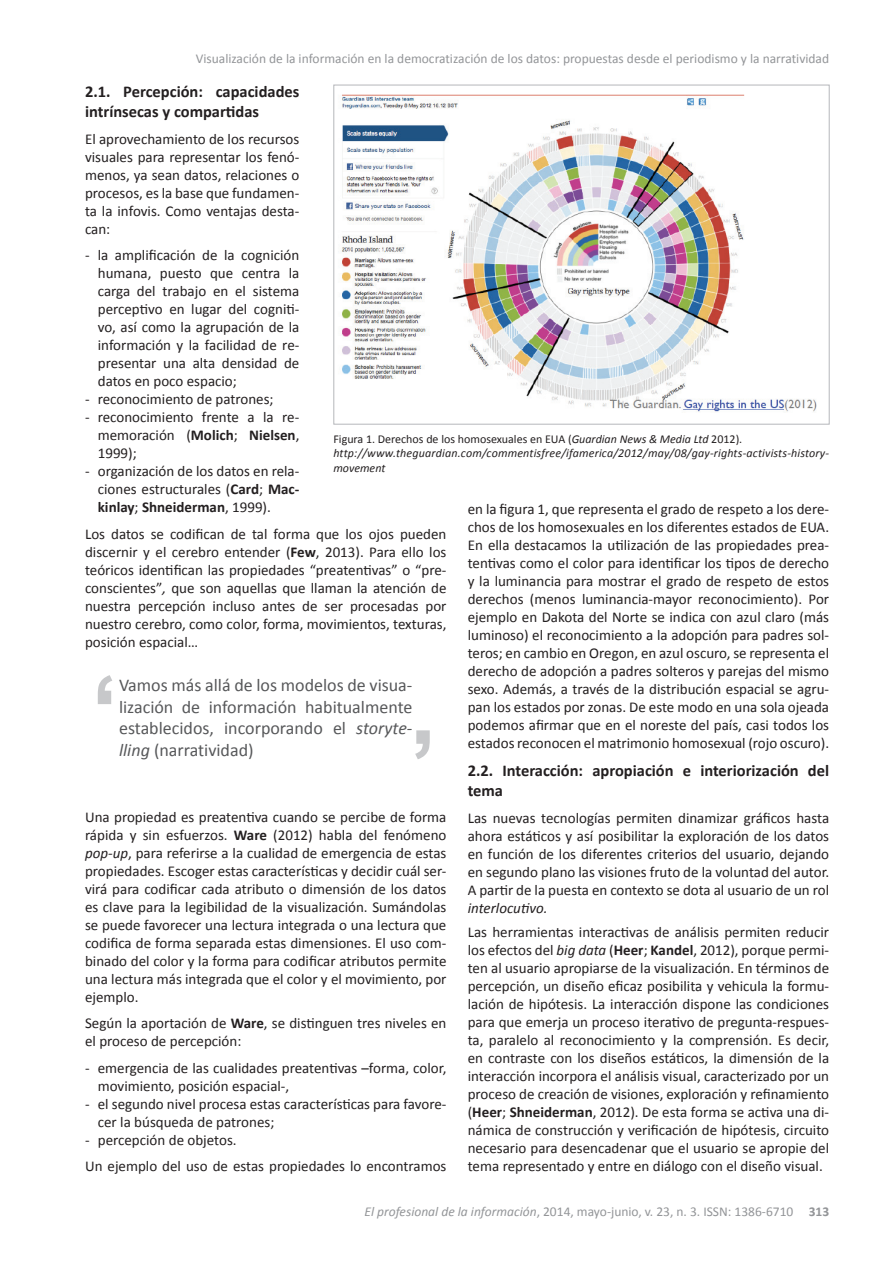
<style>
.page{position:relative;width:893px;height:1263px;background:#fff}
.page>*{position:absolute;margin:0;border:0;box-sizing:border-box;transform-origin:0 0}
.t1{font:18px/21.6px "Calibri";color:#57585a;text-align:justify}
.t2{font:700 16.5px/19.8px "Calibri";color:#231f20}
.t3{font:15px/18px "Calibri";color:#231f20;text-align:justify}
.t4{font:italic 15px "Calibri";color:#231f20}
.t5{font:13.5px "Calibri";color:#939598}
.t6{font:italic 12px/14.4px "Calibri";letter-spacing:.015em;color:#231f20}
.s1{font-weight:700}
.s2{font-style:italic}
.s3{font-style:normal}
</style>
<div class="page">
<svg style="left:415px;top:730px;width:15px;height:29px"></svg>
<svg style="left:98px;top:675px;width:14px;height:29px"></svg>
<img style="left:341px;top:94px;width:476px;height:318px">
<p class="t5" style="left:196px;top:50px;width:635px">Visualización de la información en la democratización de los datos: propuestas desde el periodismo y la narratividad</p>
<p class="t2" style="left:85px;top:82px;width:216px">2.1. Percepción: capacidades intrínsecas y compartidas</p>
<p class="t3" style="left:85px;top:130px;width:216px">El aprovechamiento de los recursos visuales para representar los fenó&shy;menos, ya sean datos, relaciones o procesos, es la base que fundamen&shy;ta la infovis. Como ventajas desta&shy;can:</p>
<p class="t3" style="left:98px;top:246px;width:203px;text-indent:-13px">- la amplificación de la cognición humana, puesto que centra la carga del trabajo en el sistema perceptivo en lugar del cogniti&shy;vo, así como la agrupación de la información y la facilidad de re&shy;presentar una alta densidad de datos en poco espacio;</p>
<p class="t3" style="left:85px;top:390px;width:190px">- reconocimiento de patrones;</p>
<p class="t3" style="left:98px;top:408px;width:203px;text-indent:-13px">- reconocimiento frente a la re&shy;memoración (<span class="s1">Molich</span>; <span class="s1">Nielsen</span>, 1999);</p>
<p class="t3" style="left:98px;top:462px;width:203px;text-indent:-13px">- organización de los datos en rela&shy;ciones estructurales (<span class="s1">Card</span>; <span class="s1">Mac&shy;kinlay</span>; <span class="s1">Shneiderman</span>, 1999).</p>
<p class="t3" style="left:85px;top:525px;width:363px">Los datos se codifican de tal forma que los ojos pueden discernir y el cerebro entender (<span class="s1">Few</span>, 2013). Para ello los teóricos identifican las propiedades “preatentivas” o “pre&shy;conscientes”<span class="s2">,</span> que son aquellas que llaman la atención de nuestra percepción incluso antes de ser procesadas por nuestro cerebro, como color, forma, movimientos, texturas, posición espacial…</p>
<p class="t6" style="left:333px;top:431px;width:497px"><span class="s3">Figura 1. Derechos de los homosexuales en EUA (</span>Guardian News &amp; Media Ltd <span class="s3">2012). </span>http://www.theguardian.com/commentisfree/ifamerica/2012/may/08/gay-rights-activists-history&shy;movement</p>
<p class="t3" style="left:468px;top:500px;width:363px">en la figura 1, que representa el grado de respeto a los dere&shy;chos de los homosexuales en los diferentes estados de EUA.<br>En ella destacamos la utilización de las propiedades prea&shy;tentivas como el color para identificar los tipos de derecho y la luminancia para mostrar el grado de respeto de estos derechos (menos luminancia-mayor reconocimiento). Por ejemplo en Dakota del Norte se indica con azul claro (más luminoso) el reconocimiento a la adopción para padres sol&shy;teros; en cambio en Oregon, en azul oscuro, se representa el derecho de adopción a padres solteros y parejas del mismo sexo. Además, a través de la distribución espacial se agru&shy;pan los estados por zonas. De este modo en una sola ojeada podemos afirmar que en el noreste del país, casi todos los estados reconocen el matrimonio homosexual (rojo oscuro).</p>
<p class="t2" style="left:468px;top:761px;width:363px">2.2. Interacción: apropiación e interiorización del tema</p>
<p class="t3" style="left:468px;top:809px;width:363px">Las nuevas tecnologías permiten dinamizar gráficos hasta ahora estáticos y así posibilitar la exploración de los datos en función de los diferentes criterios del usuario, dejando en segundo plano las visiones fruto de la voluntad del autor.<br>A partir de la puesta en contexto se dota al usuario de un rol</p>
<p class="t4" style="left:468px;top:897px;width:81px">interlocutivo.</p>
<p class="t3" style="left:468px;top:923px;width:363px">Las herramientas interactivas de análisis permiten reducir los efectos del <span class="s2">big data</span> (<span class="s1">Heer</span>; <span class="s1">Kandel</span>, 2012), porque permi&shy;ten al usuario apropiarse de la visualización. En términos de percepción, un diseño eficaz posibilita y vehicula la formu&shy;lación de hipótesis. La interacción dispone las condiciones para que emerja un proceso iterativo de pregunta-respues&shy;ta, paralelo al reconocimiento y la comprensión. Es decir, en contraste con los diseños estáticos, la dimensión de la interacción incorpora el análisis visual, caracterizado por un proceso de creación de visiones, exploración y refinamiento (<span class="s1">Heer</span>; <span class="s1">Shneiderman</span>, 2012). De esta forma se activa una di&shy;námica de construcción y verificación de hipótesis, circuito necesario para desencadenar que el usuario se apropie del tema representado y entre en diálogo con el diseño visual.</p>
<p class="t1" style="left:119px;top:674px;width:295px">Vamos más allá de los modelos de visua&shy;lización de información habitualmente establecidos, incorporando el <span class="s2">storyte&shy;lling</span> (narratividad)</p>
<p class="t3" style="left:85px;top:808px;width:363px">Una propiedad es preatentiva cuando se percibe de forma rápida y sin esfuerzos. <span class="s1">Ware</span> (2012) habla del fenómeno <span class="s2">pop-up</span>, para referirse a la cualidad de emergencia de estas propiedades. Escoger estas características y decidir cuál ser&shy;virá para codificar cada atributo o dimensión de los datos es clave para la legibilidad de la visualización. Sumándolas se puede favorecer una lectura integrada o una lectura que codifica de forma separada estas dimensiones. El uso com&shy;binado del color y la forma para codificar atributos permite una lectura más integrada que el color y el movimiento, por ejemplo.</p>
<p class="t3" style="left:85px;top:1014px;width:363px">Según la aportación de <span class="s1">Ware</span>, se distinguen tres niveles en el proceso de percepción:</p>
<p class="t3" style="left:98px;top:1059px;width:350px;text-indent:-13px">- emergencia de las cualidades preatentivas –forma, color, movimiento, posición espacial-,</p>
<p class="t3" style="left:98px;top:1095px;width:350px;text-indent:-13px">- el segundo nivel procesa estas características para favore&shy;cer la búsqueda de patrones;</p>
<p class="t3" style="left:85px;top:1126px;width:363px;line-height:26.5px">- percepción de objetos.<br>Un ejemplo del uso de estas propiedades lo encontramos</p>
<p class="t5" style="left:364px;top:1203px;width:466px"><span class="s2">El profesional de la información</span>, 2014, mayo-junio, v. 23, n. 3. ISSN: 1386-6710 <span class="s1">313</span></p>
</div>
